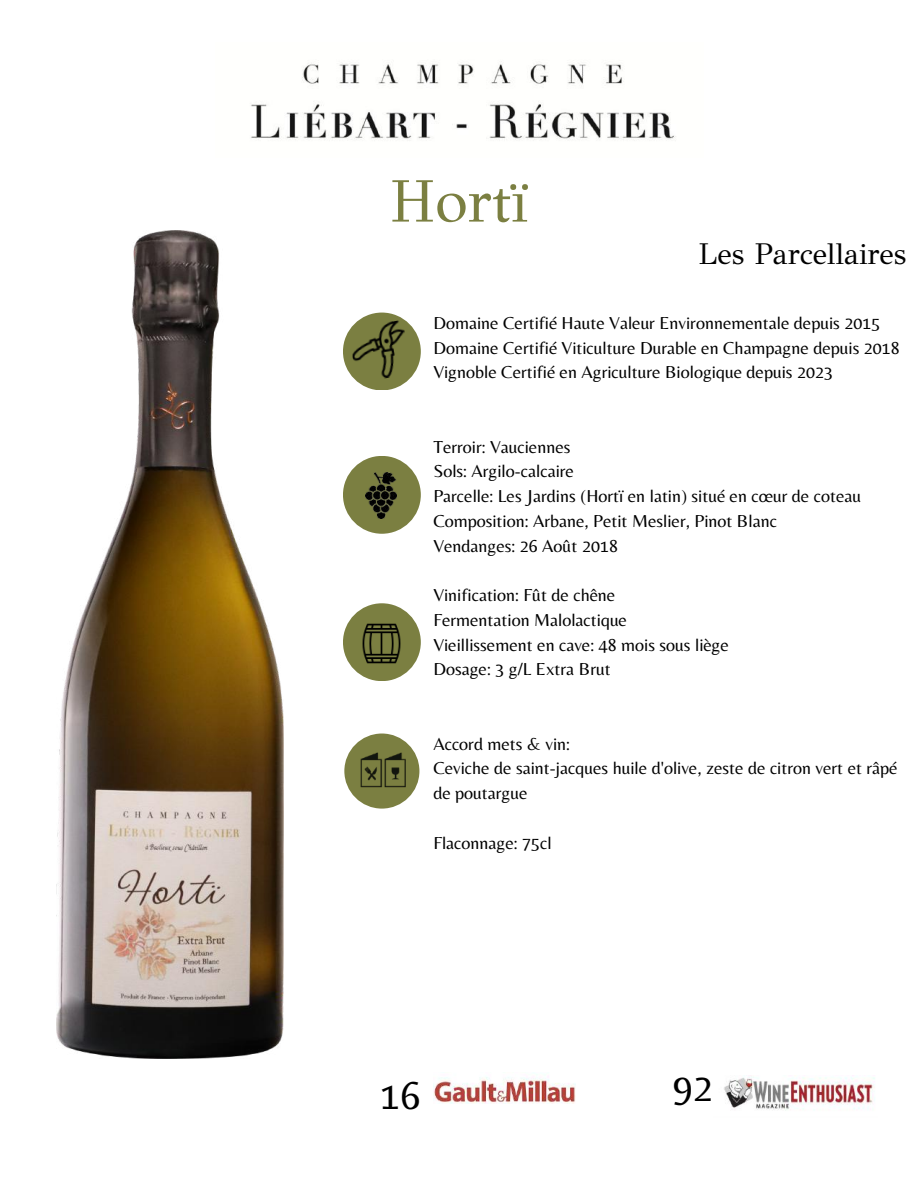
<style>
.page{position:relative;width:918px;height:1188px;background:#fff}
.page>*{position:absolute;margin:0;border:0;box-sizing:border-box;transform-origin:0 0}
.t1{font:60px "GFS Didot";color:#7b7f41}
.t2{font:40.5px "Belleza";color:#000}
.t3{font:30px "GFS Didot";color:#000}
.t4{font:18px/24.8px "Belleza";color:#000}
</style>
<div class="page">
<div style="left:343px;top:456px;width:78px;height:78px;background:#7b7f41;border-radius:50%"></div>
<img style="left:366px;top:472px;width:31px;height:46px">
<div style="left:343px;top:603px;width:78px;height:78px;background:#7b7f41;border-radius:50%"></div>
<img style="left:362px;top:623px;width:39px;height:41px">
<div style="left:344px;top:734px;width:75px;height:75px;background:#7b7f41;border-radius:50%"></div>
<img style="left:346px;top:750px;width:70px;height:42px">
<img style="left:57px;top:230px;width:227px;height:828px">
<img style="left:433px;top:1076px;width:142px;height:28px">
<img style="left:724px;top:1075px;width:151px;height:36px">
<div style="left:343px;top:313px;width:78px;height:77px;background:#7b7f41;border-radius:50%"></div>
<img style="left:348px;top:320px;width:63px;height:63px">
<img style="left:251px;top:61px;width:425px;height:80px">
<h1 class="t1" style="left:390px;top:165px;width:140px">Hortï</h1>
<h3 class="t3" style="left:698px;top:236px;width:209px">Les Parcellaires</h3>
<p class="t4" style="left:433px;top:310px;width:468px">Domaine Certifié Haute Valeur Environnementale depuis 2015<br>Domaine Certifié Viticulture Durable en Champagne depuis 2018<br>Vignoble Certifié en Agriculture Biologique depuis 2023</p>
<p class="t4" style="left:433px;top:434px;width:429px">Terroir: Vauciennes<br>Sols: Argilo-calcaire<br>Parcelle: Les Jardins (Hortï en latin) situé en cœur de coteau Composition: Arbane, Petit Meslier, Pinot Blanc Vendanges: 26 Août 2018</p>
<p class="t4" style="left:433px;top:582px;width:297px">Vinification: Fût de chêne<br>Fermentation Malolactique<br>Vieillissement en cave: 48 mois sous liège<br>Dosage: 3 g/L Extra Brut</p>
<p class="t4" style="left:433px;top:731px;width:465px">Accord mets &amp; vin:<br>Ceviche de saint-jacques huile d'olive, zeste de citron vert et râpé de poutargue</p>
<p class="t4" style="left:433px;top:830px;width:120px">Flaconnage: 75cl</p>
<h2 class="t2" style="left:380px;top:1071px;width:42px">16</h2>
<h2 class="t2" style="left:673px;top:1063px;width:42px">92</h2>
</div>
